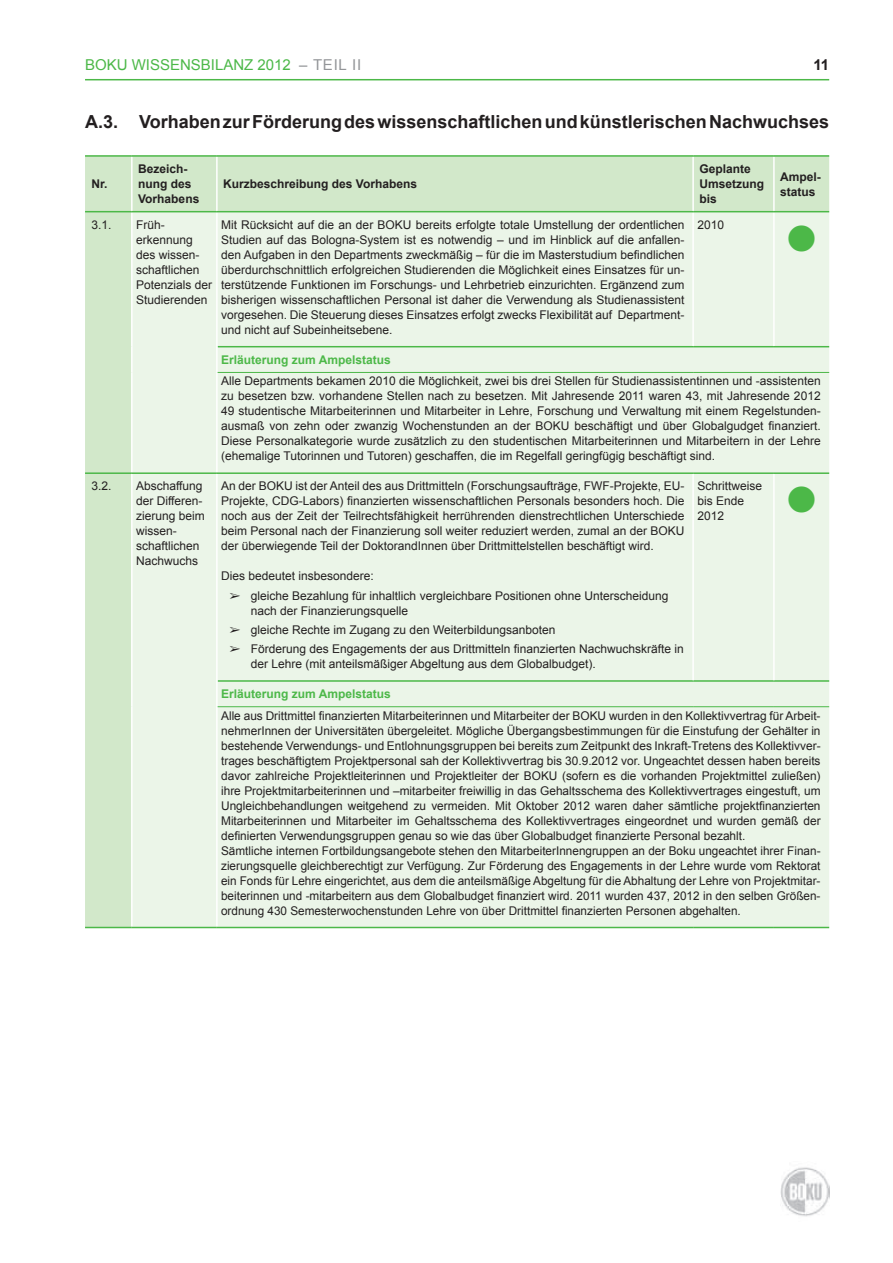
<style>
.page{position:relative;width:893px;height:1263px;background:#fff}
.page>*{position:absolute;margin:0;border:0;box-sizing:border-box;transform-origin:0 0}
.t1{font:45px "Wingdings";color:#4cb848}
.t2{font:700 18px "Arial";color:#231f20}
.t3{font:15px "Arial";color:#4cb848}
.t4{font:700 15px "Arial";color:#231f20}
.t5{font:12px/15px "Arial";color:#231f20}
.t6{font:700 12px/15px "Arial";color:#231f20}
.t7{font:700 12px "Arial";color:#4cb848}
.s1{color:#939598}
</style>
<div class="page">
<hr style="left:85px;top:79px;width:744px;height:1px;background:#4cb848">
<img style="left:780px;top:1167px;width:49px;height:50px">
<div style="left:85px;top:157px;width:744px;height:770px;background:#d2e8ca"></div>
<div style="left:133px;top:212px;width:696px;height:715px;background:#ebf5e8"></div>
<hr style="left:218px;top:346px;width:475px;height:1px;background:#4cb848">
<hr style="left:693px;top:346px;width:81px;height:1px;background:#4cb848">
<hr style="left:774px;top:346px;width:55px;height:1px;background:#4cb848">
<hr style="left:218px;top:680px;width:475px;height:2px;background:#4cb848">
<hr style="left:693px;top:680px;width:81px;height:2px;background:#4cb848">
<hr style="left:774px;top:680px;width:55px;height:2px;background:#4cb848">
<hr style="left:131px;top:157px;width:2px;height:54px;background:#fff">
<hr style="left:131px;top:212px;width:2px;height:135px;background:#fff">
<hr style="left:131px;top:347px;width:2px;height:25px;background:#fff">
<hr style="left:131px;top:372px;width:2px;height:100px;background:#fff">
<hr style="left:131px;top:474px;width:2px;height:207px;background:#fff">
<hr style="left:131px;top:681px;width:2px;height:26px;background:#fff">
<hr style="left:131px;top:707px;width:2px;height:220px;background:#fff">
<hr style="left:216px;top:157px;width:2px;height:54px;background:#fff">
<hr style="left:692px;top:157px;width:2px;height:54px;background:#fff">
<hr style="left:773px;top:157px;width:2px;height:54px;background:#fff">
<hr style="left:216px;top:212px;width:2px;height:135px;background:#fff">
<hr style="left:692px;top:212px;width:2px;height:134px;background:#fff">
<hr style="left:773px;top:212px;width:2px;height:134px;background:#fff">
<hr style="left:216px;top:347px;width:2px;height:25px;background:#fff">
<hr style="left:216px;top:372px;width:2px;height:100px;background:#fff">
<hr style="left:216px;top:474px;width:2px;height:207px;background:#fff">
<hr style="left:692px;top:474px;width:2px;height:206px;background:#fff">
<hr style="left:773px;top:474px;width:2px;height:206px;background:#fff">
<hr style="left:216px;top:681px;width:2px;height:26px;background:#fff">
<hr style="left:216px;top:707px;width:2px;height:220px;background:#fff">
<hr style="left:85px;top:155px;width:47px;height:2px;background:#4cb848">
<hr style="left:132px;top:155px;width:85px;height:2px;background:#4cb848">
<hr style="left:217px;top:155px;width:476px;height:2px;background:#4cb848">
<hr style="left:693px;top:155px;width:81px;height:2px;background:#4cb848">
<hr style="left:774px;top:155px;width:55px;height:2px;background:#4cb848">
<hr style="left:85px;top:211px;width:47px;height:1px;background:#4cb848">
<hr style="left:132px;top:211px;width:85px;height:1px;background:#4cb848">
<hr style="left:217px;top:211px;width:476px;height:1px;background:#4cb848">
<hr style="left:693px;top:211px;width:81px;height:1px;background:#4cb848">
<hr style="left:774px;top:211px;width:55px;height:1px;background:#4cb848">
<hr style="left:85px;top:472px;width:47px;height:2px;background:#4cb848">
<hr style="left:132px;top:472px;width:85px;height:2px;background:#4cb848">
<hr style="left:217px;top:472px;width:476px;height:2px;background:#4cb848">
<hr style="left:693px;top:472px;width:81px;height:2px;background:#4cb848">
<hr style="left:774px;top:472px;width:55px;height:2px;background:#4cb848">
<hr style="left:85px;top:927px;width:47px;height:1px;background:#4cb848">
<hr style="left:132px;top:927px;width:85px;height:1px;background:#4cb848">
<hr style="left:217px;top:927px;width:476px;height:1px;background:#4cb848">
<hr style="left:693px;top:927px;width:81px;height:1px;background:#4cb848">
<hr style="left:774px;top:927px;width:55px;height:1px;background:#4cb848">
<hr style="left:218px;top:372px;width:475px;height:1px;background:#4cb848">
<hr style="left:693px;top:372px;width:81px;height:1px;background:#4cb848">
<hr style="left:774px;top:372px;width:55px;height:1px;background:#4cb848">
<hr style="left:218px;top:706px;width:475px;height:1px;background:#4cb848">
<hr style="left:693px;top:706px;width:81px;height:1px;background:#4cb848">
<hr style="left:774px;top:706px;width:55px;height:1px;background:#4cb848">
<p class="t3" style="left:85px;top:55px;width:278px">BOKU WISSENSBILANZ 2012 <span class="s1">– TEIL II</span></p>
<p class="t4" style="left:813px;top:55px;width:17px">11</p>
<h2 class="t2" style="left:85px;top:110px;width:746px">A.3. Vorhaben zur Förderung des wissenschaftlichen und künstlerischen Nachwuchses</h2>
<p class="t6" style="left:91px;top:177px;width:18px">Nr.</p>
<p class="t6" style="left:138px;top:162px;width:63px">Bezeich&shy;nung des<br>Vorhabens</p>
<p class="t6" style="left:223px;top:177px;width:195px">Kurzbeschreibung des Vorhabens</p>
<p class="t6" style="left:699px;top:162px;width:66px">Geplante<br>Umsetzung bis</p>
<p class="t6" style="left:780px;top:169px;width:42px">Ampel&shy;status</p>
<p class="t5" style="left:91px;top:217px;width:22px">3.1.</p>
<p class="t5" style="left:136px;top:217px;width:78px">Früh&shy;erkennung des wissen&shy;schaftlichen<br>Potenzials der<br>Studierenden</p>
<p class="t5" style="left:221px;top:217px;width:465px;text-align:justify">Mit Rücksicht auf die an der BOKU bereits erfolgte totale Umstellung der ordentlichen Studien auf das Bologna-System ist es notwendig – und im Hinblick auf die anfallen&shy;den Aufgaben in den Departments zweckmäßig – für die im Masterstudium befindlichen überdurchschnittlich erfolgreichen Studierenden die Möglichkeit eines Einsatzes für un&shy;terstützende Funktionen im Forschungs- und Lehrbetrieb einzurichten. Ergänzend zum bisherigen wissenschaftlichen Personal ist daher die Verwendung als Studienassistent vorgesehen. Die Steuerung dieses Einsatzes erfolgt zwecks Flexibilität auf Department&shy;und nicht auf Subeinheitsebene.</p>
<p class="t5" style="left:697px;top:217px;width:28px">2010</p>
<h1 class="t1" style="left:785px;top:214px;width:35px">●</h1>
<p class="t7" style="left:221px;top:352px;width:171px">Erläuterung zum Ampelstatus</p>
<p class="t5" style="left:221px;top:374px;width:601px;text-align:justify">Alle Departments bekamen 2010 die Möglichkeit, zwei bis drei Stellen für Studienassistentinnen und -assistenten zu besetzen bzw. vorhandene Stellen nach zu besetzen. Mit Jahresende 2011 waren 43, mit Jahresende 2012<br>49 studentische Mitarbeiterinnen und Mitarbeiter in Lehre, Forschung und Verwaltung mit einem Regelstunden&shy;ausmaß von zehn oder zwanzig Wochenstunden an der BOKU beschäftigt und über Globalgudget finanziert.<br>Diese Personalkategorie wurde zusätzlich zu den studentischen Mitarbeiterinnen und Mitarbeitern in der Lehre (ehemalige Tutorinnen und Tutoren) geschaffen, die im Regelfall geringfügig beschäftigt sind.</p>
<p class="t5" style="left:91px;top:479px;width:22px">3.2.</p>
<p class="t5" style="left:136px;top:479px;width:70px">Abschaffung der Differen&shy;zierung beim wissen&shy;schaftlichen<br>Nachwuchs</p>
<p class="t5" style="left:221px;top:479px;width:465px;text-align:justify">An der BOKU ist der Anteil des aus Drittmitteln (Forschungsaufträge, FWF-Projekte, EU-Projekte, CDG-Labors) finanzierten wissenschaftlichen Personals besonders hoch. Die noch aus der Zeit der Teilrechtsfähigkeit herrührenden dienstrechtlichen Unterschiede beim Personal nach der Finanzierung soll weiter reduziert werden, zumal an der BOKU der überwiegende Teil der DoktorandInnen über Drittmittelstellen beschäftigt wird.</p>
<p class="t5" style="left:221px;top:569px;width:154px">Dies bedeutet insbesondere:</p>
<p class="t5" style="left:251px;top:588px;width:419px;text-indent:-21px">➢ gleiche Bezahlung für inhaltlich vergleichbare Positionen ohne Unterscheidung nach der Finanzierungsquelle</p>
<p class="t5" style="left:230px;top:622px;width:327px">➢ gleiche Rechte im Zugang zu den Weiterbildungsanboten</p>
<p class="t5" style="left:251px;top:642px;width:434px;text-indent:-21px">➢ Förderung des Engagements der aus Drittmitteln finanzierten Nachwuchskräfte in der Lehre (mit anteilsmäßiger Abgeltung aus dem Globalbudget).</p>
<p class="t5" style="left:697px;top:479px;width:66px">Schrittweise bis Ende<br>2012</p>
<h1 class="t1" style="left:785px;top:476px;width:35px">●</h1>
<p class="t7" style="left:221px;top:686px;width:171px">Erläuterung zum Ampelstatus</p>
<p class="t5" style="left:221px;top:708px;width:601px">Alle aus Drittmittel finanzierten Mitarbeiterinnen und Mitarbeiter der BOKU wurden in den Kollektivvertrag für Arbeit&shy;nehmerInnen der Universitäten übergeleitet. Mögliche Übergangsbestimmungen für die Einstufung der Gehälter in bestehende Verwendungs- und Entlohnungsgruppen bei bereits zum Zeitpunkt des Inkraft-Tretens des Kollektivver&shy;trages beschäftigtem Projektpersonal sah der Kollektivvertrag bis 30.9.2012 vor. Ungeachtet dessen haben bereits davor zahlreiche Projektleiterinnen und Projektleiter der BOKU (sofern es die vorhanden Projektmittel zuließen) ihre Projektmitarbeiterinnen und –mitarbeiter freiwillig in das Gehaltsschema des Kollektivvertrages eingestuft, um Ungleichbehandlungen weitgehend zu vermeiden. Mit Oktober 2012 waren daher sämtliche projektfinanzierten Mitarbeiterinnen und Mitarbeiter im Gehaltsschema des Kollektivvertrages eingeordnet und wurden gemäß der definierten Verwendungsgruppen genau so wie das über Globalbudget finanzierte Personal bezahlt.<br>Sämtliche internen Fortbildungsangebote stehen den MitarbeiterInnengruppen an der Boku ungeachtet ihrer Finan&shy;zierungsquelle gleichberechtigt zur Verfügung. Zur Förderung des Engagements in der Lehre wurde vom Rektorat ein Fonds für Lehre eingerichtet, aus dem die anteilsmäßige Abgeltung für die Abhaltung der Lehre von Projektmitar&shy;beiterinnen und -mitarbeitern aus dem Globalbudget finanziert wird. 2011 wurden 437, 2012 in den selben Größen&shy;ordnung 430 Semesterwochenstunden Lehre von über Drittmittel finanzierten Personen abgehalten.</p>
</div>
